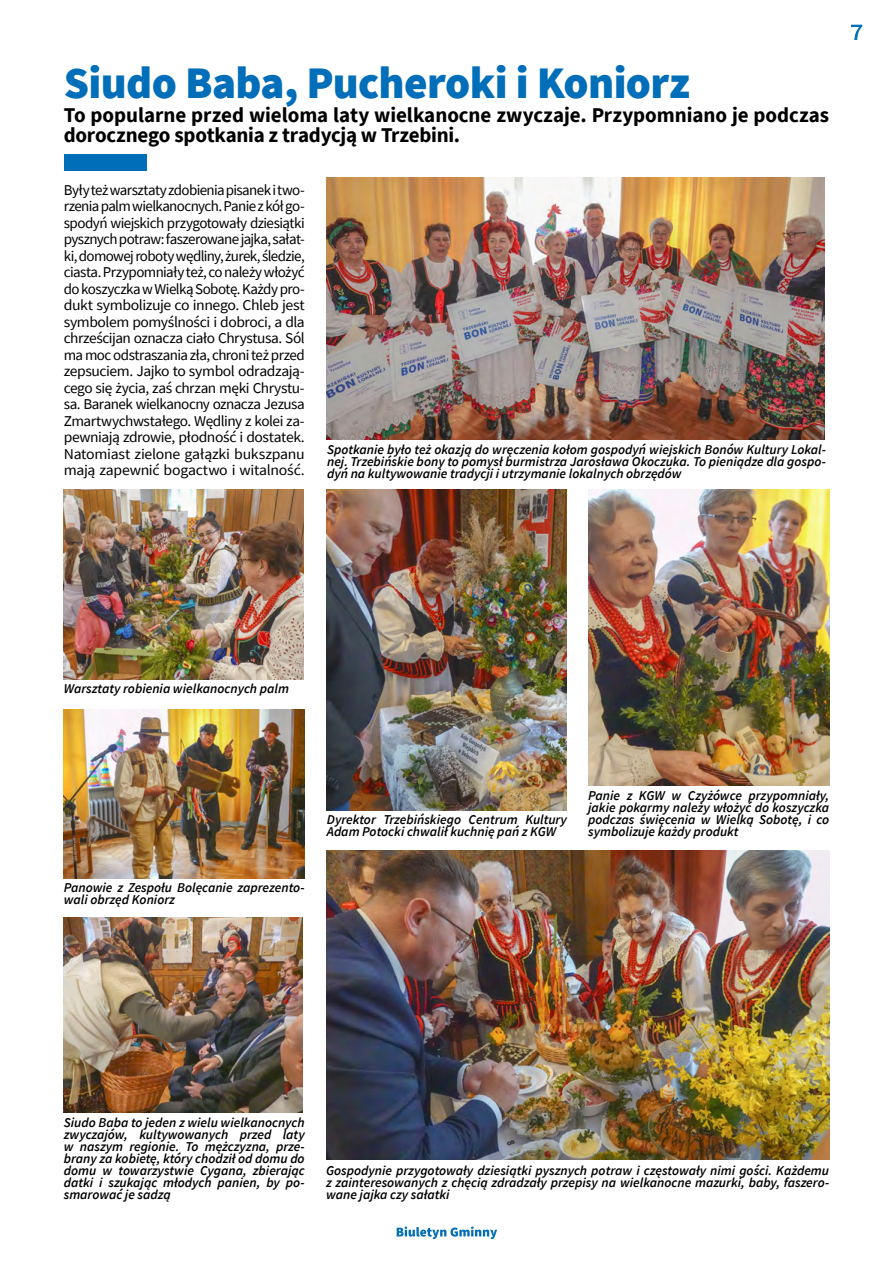
<style>
.page{position:relative;width:893px;height:1263px;background:#fff}
.page>*{position:absolute;margin:0;border:0;box-sizing:border-box;transform-origin:0 0}
.t1{font:900 45px "Source Sans Pro";letter-spacing:-.015em;color:#006eb8}
.t2{font:700 21px/19.5px "Source Sans Pro";letter-spacing:-.005em;color:#000}
.t3{font:15px/16.5px "Source Sans Pro";letter-spacing:-.015em;color:#000;text-align:justify}
.t4{font:italic 600 13.5px/12px "Source Sans Pro";color:#000;text-align:justify}
</style>
<div class="page">
<svg style="left:851px;top:25px;width:11px;height:15px"></svg>
<svg style="left:397px;top:1226px;width:100px;height:13px"></svg>
<div style="left:64px;top:155px;width:83px;height:16px;background:#006eb8"></div>
<img style="left:326px;top:177px;width:499px;height:263px">
<img style="left:588px;top:490px;width:241px;height:296px">
<img style="left:326px;top:490px;width:241px;height:320px">
<img style="left:326px;top:850px;width:503px;height:310px">
<img style="left:64px;top:917px;width:239px;height:196px">
<img style="left:64px;top:490px;width:239px;height:189px">
<img style="left:64px;top:709px;width:241px;height:169px">
<h1 class="t1" style="left:64px;top:51px;width:628px">Siudo Baba, Pucheroki i Koniorz</h1>
<h2 class="t2" style="left:64px;top:105px;width:767px">To popularne przed wieloma laty wielkanocne zwyczaje. Przypomniano je podczas dorocznego spotkania z tradycją w Trzebini.</h2>
<p class="t3" style="left:64px;top:181px;width:242px">Były też warsztaty zdobienia pisanek itwo&shy;rzenia palm wielkanocnych. Panie zkół go&shy;spodyń wiejskich przygotowały dziesiątki pysznych potraw: faszerowane jajka, sałat&shy;ki, domowej roboty wędliny, żurek, śledzie, ciasta. Przypomniały też, co należy włożyć do koszyczka wWielką Sobotę. Każdy pro&shy;dukt symbolizuje co innego. Chleb jest symbolem pomyślności i dobroci, a dla chrześcijan oznacza ciało Chrystusa. Sól ma moc odstraszania zła, chroni też przed zepsuciem. Jajko to symbol odradzają&shy;cego się życia, zaś chrzan męki Chrystu&shy;sa. Baranek wielkanocny oznacza Jezusa Zmartwychwstałego. Wędliny z kolei za&shy;pewniają zdrowie, płodność i dostatek.<br>Natomiast zielone gałązki bukszpanu mają zapewnić bogactwo i witalność.</p>
<p class="t4" style="left:327px;top:443px;width:500px">Spotkanie było też okazją do wręczenia kołom gospodyń wiejskich Bonów Kultury Lokal&shy;nej. Trzebińskie bony to pomysł burmistrza Jarosława Okoczuka. To pieniądze dla gospo&shy;dyń na kultywowanie tradycji i utrzymanie lokalnych obrzędów</p>
<p class="t4" style="left:64px;top:682px;width:227px">Warsztaty robienia wielkanocnych palm</p>
<p class="t4" style="left:64px;top:881px;width:242px">Panowie z Zespołu Bolęcanie zaprezento&shy;wali obrzęd Koniorz</p>
<p class="t4" style="left:327px;top:814px;width:242px">Dyrektor Trzebińskiego Centrum Kultury<br>Adam Potocki chwalił kuchnię pań z KGW</p>
<p class="t4" style="left:588px;top:789px;width:242px">Panie z KGW w Czyżówce przypomniały, jakie pokarmy należy włożyć do koszyczka podczas święcenia w Wielką Sobotę, i co symbolizuje każdy produkt</p>
<p class="t4" style="left:64px;top:1116px;width:242px">Siudo Baba to jeden z wielu wielkanocnych zwyczajów, kultywowanych przed laty w naszym regionie. To mężczyzna, prze&shy;brany za kobietę, który chodził od domu do domu w towarzystwie Cygana, zbierając datki i szukając młodych panien, by po&shy;smarować je sadzą</p>
<p class="t4" style="left:326px;top:1164px;width:505px">Gospodynie przygotowały dziesiątki pysznych potraw i częstowały nimi gości. Każdemu z zainteresowanych z chęcią zdradzały przepisy na wielkanocne mazurki, baby, faszero&shy;wane jajka czy sałatki</p>
</div>
